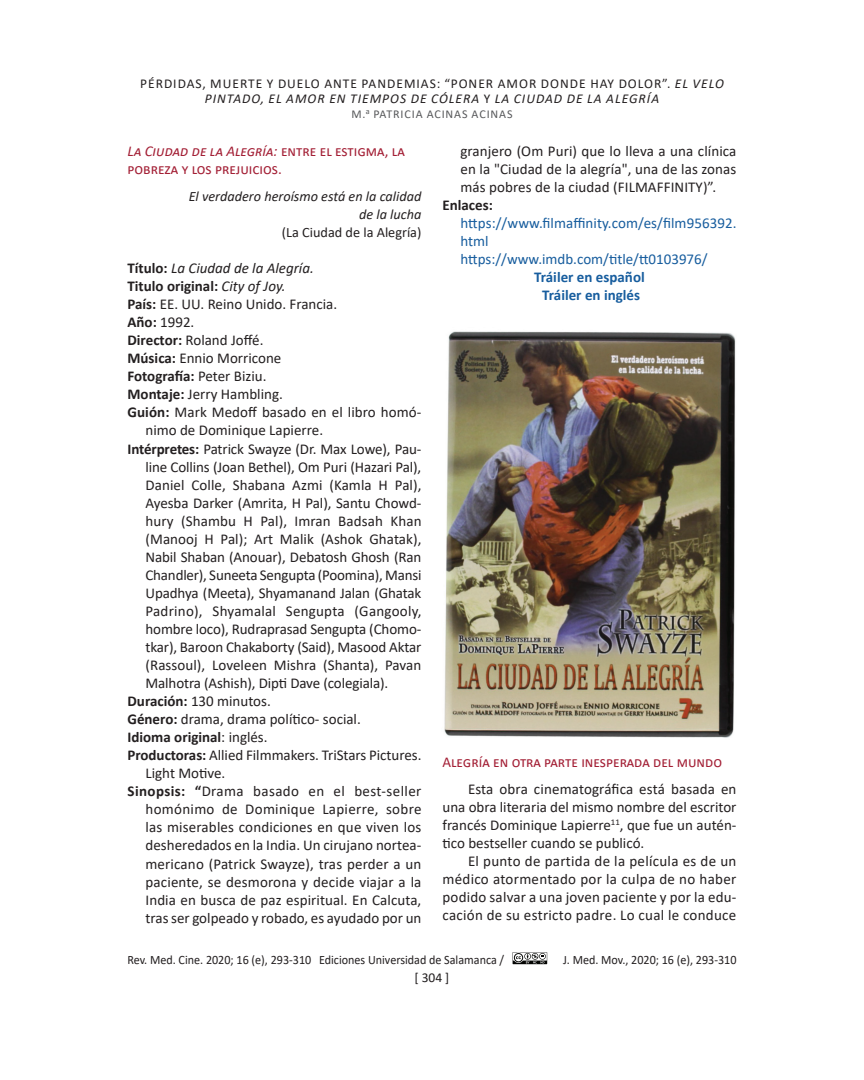
<style>
.page{position:relative;width:864px;height:1080px;background:#fff}
.page>*{position:absolute;margin:0;border:0;box-sizing:border-box;transform-origin:0 0}
.body{font:15px/18px "Calibri";color:#231f20;text-align:justify}
.ahead{font:15px/18px "Calibri";color:#a31f35}
.body-2{font:15px/18px "Calibri";color:#175d9e}
.body-3{font:700 15px "Calibri";color:#231f20}
.body-4{font:700 15px "Calibri";color:#175d9e}
.body-5{font:italic 15px "Calibri";color:#231f20}
.body-6{font:italic 14.25px/18px "Calibri";color:#231f20;text-align:right}
.body-7{font:14.25px "Calibri";color:#231f20}
.t1{font:13.5px/15px "Calibri";letter-spacing:.075em;color:#231f20;text-align:center}
.t2{font:12.75px "Calibri";color:#231f20;scale:.95 1}
.t3{font:12px "Calibri";letter-spacing:.075em;color:#57585a}
.s1{font-style:italic}
.s2{font-weight:700;font-style:normal}
.s3{font-weight:400;font-style:italic}
.s4{font-weight:700}
.s5{font-weight:400}
</style>
<div class="page">
<svg style="left:513px;top:952px;width:34px;height:12px"></svg>
<img style="left:444px;top:331px;width:292px;height:407px">
<p class="t1" style="left:140px;top:75px;width:585px">PÉRDIDAS, MUERTE Y DUELO ANTE PANDEMIAS: “PONER AMOR DONDE HAY DOLOR”. <span class="s1">EL VELO<br>PINTADO, EL AMOR EN TIEMPOS DE CÓLERA</span> Y <span class="s1">LA CIUDAD DE LA ALEGRÍA</span></p>
<p class="t3" style="left:351px;top:105px;width:163px">M.<sup>a</sup> PATRICIA ACINAS ACINAS</p>
<p class="ahead" style="left:128px;top:141px;width:279px"><span class="s1">La Ciudad de la Alegría:</span> entre el estigma, la pobreza y los prejuicios.</p>
<p class="body-6" style="left:189px;top:187px;width:234px">El verdadero heroísmo está en la calidad de la lucha</p>
<p class="body-7" style="left:282px;top:222px;width:141px">(La Ciudad de la Alegría)</p>
<p class="body-5" style="left:128px;top:258px;width:188px"><span class="s2">Título:</span> La Ciudad de la Alegría.</p>
<p class="body-3" style="left:128px;top:276px;width:160px">Titulo original: <span class="s3">City of Joy.</span></p>
<p class="body" style="left:128px;top:295px;width:211px"><span class="s4">País:</span> EE. UU. Reino Unido. Francia.</p>
<p class="body" style="left:128px;top:313px;width:68px"><span class="s4">Año:</span> 1992.</p>
<p class="body" style="left:128px;top:331px;width:137px"><span class="s4">Director:</span> Roland Joffé.</p>
<p class="body" style="left:128px;top:349px;width:155px"><span class="s4">Música:</span> Ennio Morricone</p>
<p class="body-3" style="left:128px;top:366px;width:140px">Fotografía: <span class="s5">Peter Biziu.</span></p>
<p class="body" style="left:128px;top:385px;width:157px"><span class="s4">Montaje:</span> Jerry Hambling.</p>
<p class="body" style="left:146px;top:403px;width:277px;text-indent:-18px"><span class="s4">Guión:</span> Mark Medoff basado en el libro homó&shy;nimo de Dominique Lapierre.</p>
<p class="body" style="left:146px;top:439px;width:278px;text-indent:-18px"><span class="s4">Intérpretes:</span> Patrick Swayze (Dr. Max Lowe), Pau&shy;line Collins (Joan Bethel), Om Puri (Hazari Pal), Daniel Colle, Shabana Azmi (Kamla H Pal), Ayesba Darker (Amrita, H Pal), Santu Chowd&shy;hury (Shambu H Pal), Imran Badsah Khan (Manooj H Pal); Art Malik (Ashok Ghatak), Nabil Shaban (Anouar), Debatosh Ghosh (Ran Chandler), Suneeta Sengupta (Poomina), Mansi Upadhya (Meeta), Shyamanand Jalan (Ghatak Padrino), Shyamalal Sengupta (Gangooly, hombre loco), Rudraprasad Sengupta (Chomo&shy;tkar), Baroon Chakaborty (Said), Masood Aktar (Rassoul), Loveleen Mishra (Shanta), Pavan Malhotra (Ashish), Dipti Dave (colegiala).</p>
<p class="body" style="left:128px;top:692px;width:145px"><span class="s4">Duración:</span> 130 minutos.</p>
<p class="body" style="left:128px;top:710px;width:235px"><span class="s4">Género:</span> drama, drama político- social.</p>
<p class="body-3" style="left:128px;top:727px;width:142px">Idioma original<span class="s5">: inglés.</span></p>
<p class="body" style="left:146px;top:746px;width:277px;text-indent:-18px"><span class="s4">Productoras:</span> Allied Filmmakers. TriStars Pictures.<br>Light Motive.</p>
<p class="body" style="left:146px;top:782px;width:278px;text-indent:-18px"><span class="s4">Sinopsis: “</span>Drama basado en el best-seller homónimo de Dominique Lapierre, sobre las miserables condiciones en que viven los desheredados en la India. Un cirujano nortea&shy;mericano (Patrick Swayze), tras perder a un paciente, se desmorona y decide viajar a la India en busca de paz espiritual. En Calcuta, tras ser golpeado y robado, es ayudado por un</p>
<p class="body" style="left:460px;top:141px;width:277px">granjero (Om Puri) que lo lleva a una clínica en la "Ciudad de la alegría", una de las zonas más pobres de la ciudad (FILMAFFINITY)”.</p>
<p class="body-3" style="left:442px;top:194px;width:52px">Enlaces:</p>
<p class="body-2" style="left:460px;top:214px;width:278px">https://www.filmaffinity.com/es/film956392. html</p>
<p class="body-2" style="left:460px;top:250px;width:249px">https://www.imdb.com/title/tt0103976/</p>
<p class="body-4" style="left:534px;top:266px;width:112px">Tráiler en español</p>
<p class="body-4" style="left:542px;top:284px;width:99px">Tráiler en inglés</p>
<p class="ahead" style="left:442px;top:753px;width:281px">Alegría en otra parte inesperada del mundo</p>
<p class="body" style="left:442px;top:780px;width:296px;text-indent:26px">Esta obra cinematográfica está basada en una obra literaria del mismo nombre del escritor francés Dominique Lapierre<sup>11</sup>, que fue un autén&shy;tico bestseller cuando se publicó.</p>
<p class="body" style="left:442px;top:852px;width:295px;text-indent:26px">El punto de partida de la película es de un médico atormentado por la culpa de no haber podido salvar a una joven paciente y por la edu&shy;cación de su estricto padre. Lo cual le conduce</p>
<p class="t2" style="left:128px;top:951px;width:398px">Rev. Med. Cine. 2020; 16 (e), 293-310 Ediciones Universidad de Salamanca /</p>
<p class="t2" style="left:563px;top:951px;width:184px">J. Med. Mov., 2020; 16 (e), 293-310</p>
<p class="t1" style="left:415px;top:970px;width:36px">[ 304 ]</p>
</div>
